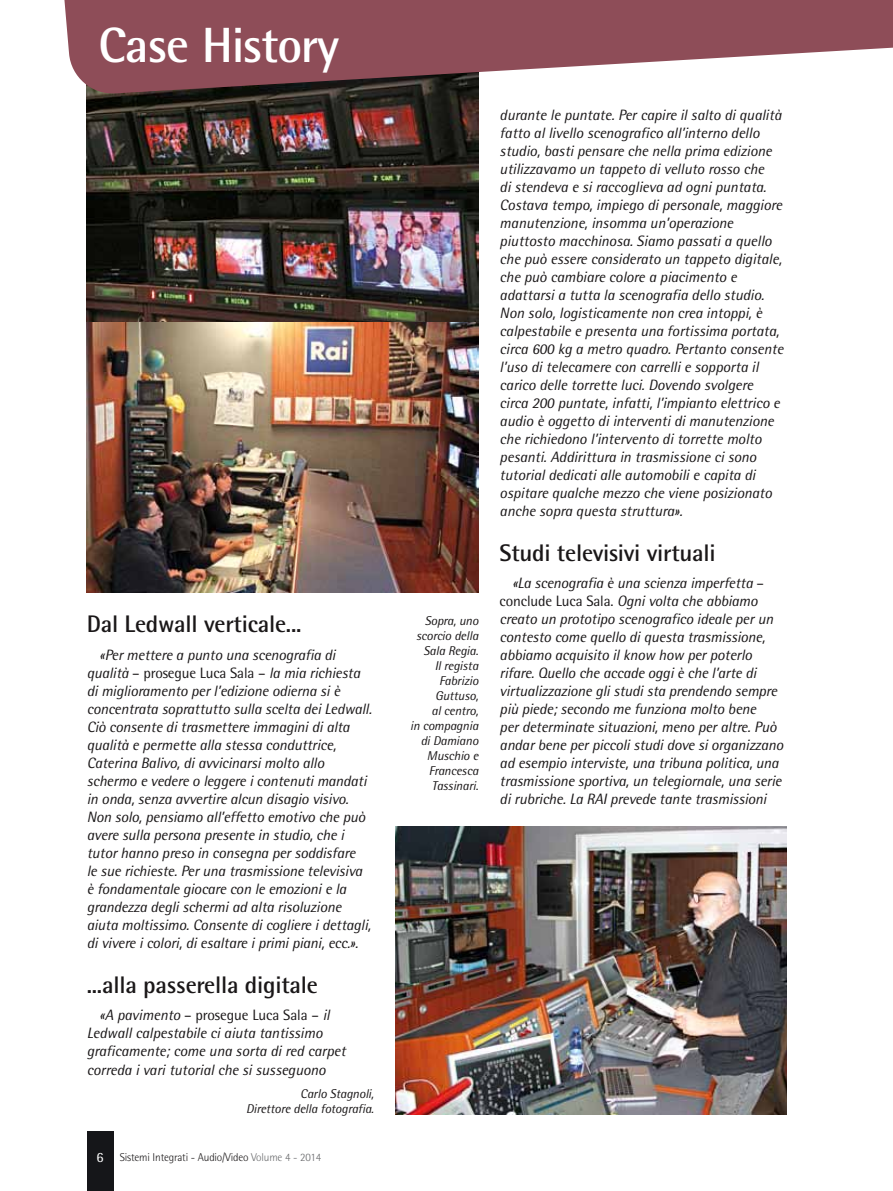
<style>
.page{position:relative;width:893px;height:1191px;background:#fff}
.page>*{position:absolute;margin:0;border:0;box-sizing:border-box;transform-origin:0 0}
.t1{font:700 49.5px "Rotis Semi Sans";letter-spacing:-.025em;color:#fff}
.t2{font:700 24px "Rotis Semi Sans";letter-spacing:-.01em;color:#1a1718}
.t3{font:italic 15px/18px "Rotis Semi Sans";letter-spacing:-.01em;color:#1a1718}
.t4{font:italic 12.75px/15px "Rotis Semi Sans";letter-spacing:-.01em;color:#1a1718;text-align:right}
.t5{font:300 11.25px "Rotis Semi Sans";letter-spacing:-.015em;color:#1a1718}
.s1{font-style:normal}
.s2{font-weight:400;font-size:14.1px;color:#fff}
.s3{color:#696a6c}
</style>
<div class="page">
<img style="left:87px;top:95px;width:391px;height:497px">
<svg style="left:64px;top:0;width:828px;height:95px;fill:#8e4d58"></svg>
<div style="left:87px;top:1131px;width:26px;height:60px;background:#151619"></div>
<svg style="left:892px;top:0;width:1px;height:48px"></svg>
<img style="left:395px;top:826px;width:392px;height:288px">
<h1 class="t1" style="left:98px;top:15px;width:242px">Case History</h1>
<h2 class="t2" style="left:87px;top:609px;width:216px">Dal Ledwall verticale...</h2>
<p class="t3" style="left:87px;top:646px;width:286px;text-indent:13px">«Per mettere a punto una scenografia di qualità <span class="s1">– prosegue Luca Sala –</span> la mia richiesta di miglioramento per l’edizione odierna si è concentrata soprattutto sulla scelta dei Ledwall.<br>Ciò consente di trasmettere immagini di alta qualità e permette alla stessa conduttrice, Caterina Balivo, di avvicinarsi molto allo schermo e vedere o leggere i contenuti mandati in onda, senza avvertire alcun disagio visivo.<br>Non solo, pensiamo all’effetto emotivo che può avere sulla persona presente in studio, che i tutor hanno preso in consegna per soddisfare<br>le sue richieste. Per una trasmissione televisiva è fondamentale giocare con le emozioni e la grandezza degli schermi ad alta risoluzione aiuta moltissimo. Consente di cogliere i dettagli, di vivere i colori, di esaltare i primi piani, ecc.».</p>
<h2 class="t2" style="left:87px;top:970px;width:233px">...alla passerella digitale</h2>
<p class="t3" style="left:87px;top:1006px;width:260px;text-indent:13px">«A pavimento <span class="s1">– prosegue Luca Sala –</span> il Ledwall calpestabile ci aiuta tantissimo graficamente; come una sorta di red carpet correda i vari tutorial che si susseguono</p>
<p class="t4" style="left:246px;top:1085px;width:129px">Carlo Stagnoli,<br>Direttore della fotografia.</p>
<p class="t5" style="left:96px;top:1150px;width:226px"><span class="s2">6</span> Sistemi Integrati - Audio/Video <span class="s3">Volume 4 - 2014</span></p>
<p class="t4" style="left:410px;top:612px;width:70px">Sopra, uno scorcio della<br>Sala Regia.<br>Il regista<br>Fabrizio<br>Guttuso,<br>al centro,<br>in compagnia di Damiano<br>Muschio e<br>Francesca<br>Tassinari.</p>
<p class="t3" style="left:500px;top:106px;width:285px">durante le puntate. Per capire il salto di qualità fatto al livello scenografico all’interno dello studio, basti pensare che nella prima edizione utilizzavamo un tappeto di velluto rosso che<br>di stendeva e si raccoglieva ad ogni puntata.<br>Costava tempo, impiego di personale, maggiore manutenzione, insomma un’operazione piuttosto macchinosa. Siamo passati a quello che può essere considerato un tappeto digitale, che può cambiare colore a piacimento e adattarsi a tutta la scenografia dello studio.<br>Non solo, logisticamente non crea intoppi, è calpestabile e presenta una fortissima portata, circa 600 kg a metro quadro. Pertanto consente l’uso di telecamere con carrelli e sopporta il carico delle torrette luci. Dovendo svolgere circa 200 puntate, infatti, l’impianto elettrico e audio è oggetto di interventi di manutenzione che richiedono l’intervento di torrette molto pesanti. Addirittura in trasmissione ci sono tutorial dedicati alle automobili e capita di ospitare qualche mezzo che viene posizionato anche sopra questa struttura».</p>
<h2 class="t2" style="left:500px;top:538px;width:218px">Studi televisivi virtuali</h2>
<p class="t3" style="left:500px;top:574px;width:285px;text-indent:13px">«La scenografia è una scienza imperfetta <span class="s1">– conclude Luca Sala.</span> Ogni volta che abbiamo creato un prototipo scenografico ideale per un contesto come quello di questa trasmissione, abbiamo acquisito il know how per poterlo rifare. Quello che accade oggi è che l’arte di virtualizzazione gli studi sta prendendo sempre più piede; secondo me funziona molto bene<br>per determinate situazioni, meno per altre. Può andar bene per piccoli studi dove si organizzano ad esempio interviste, una tribuna politica, una trasmissione sportiva, un telegiornale, una serie di rubriche. La RAI prevede tante trasmissioni</p>
</div>
